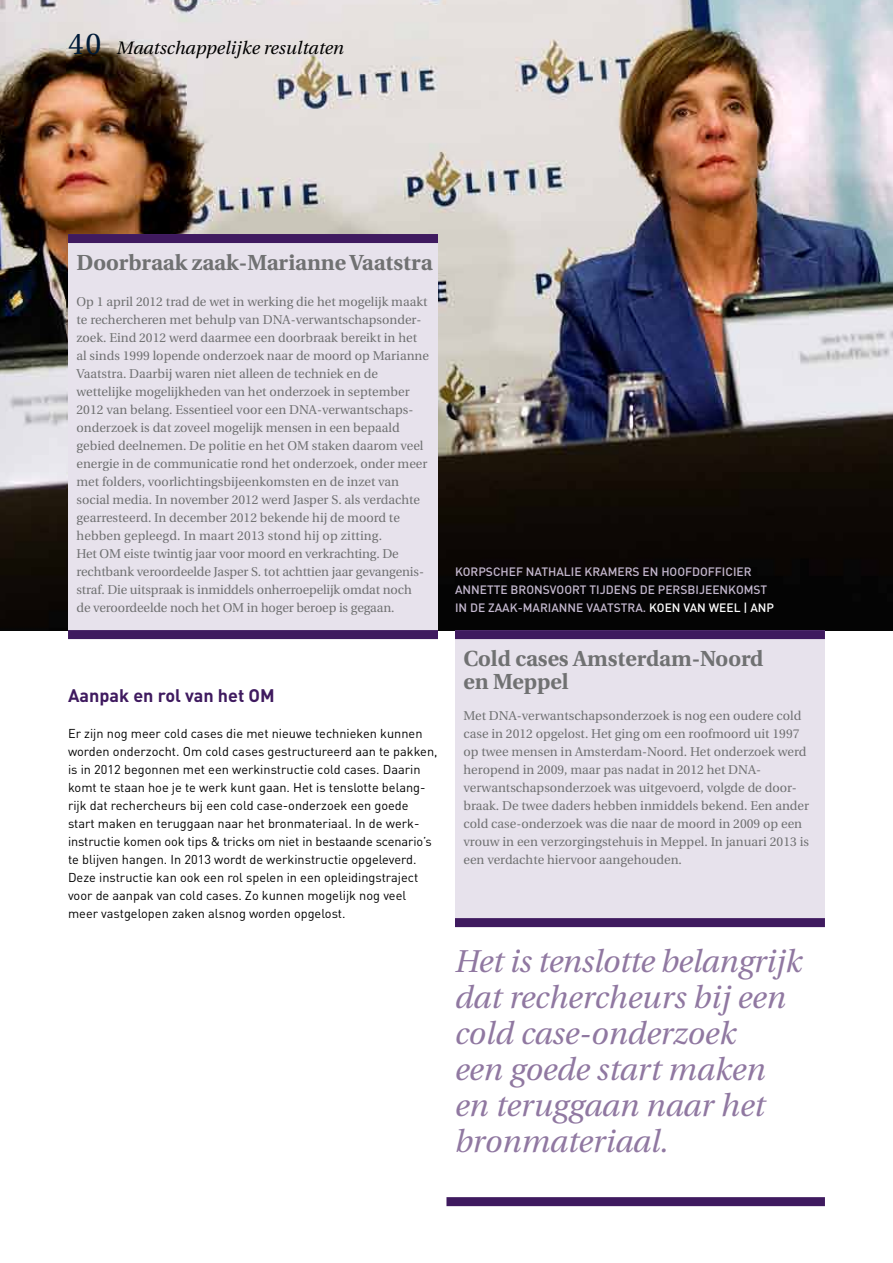
<style>
.page{position:relative;width:893px;height:1263px;background:#fff}
.page>*{position:absolute;margin:0;border:0;box-sizing:border-box;transform-origin:0 0}
.t1{font:italic 31.5px/36px "Utopia";color:#9078a1}
.t2{font:700 21.75px/22.5px "Utopia";color:#707172}
.t3{font:italic 18px "Utopia";color:#000}
.t4{font:700 18px "DIN";color:#3f1a5f}
.t5{font:12.75px/18px "Utopia";color:#707172}
.t6{font:12.75px/18px "DIN";color:#000}
.t7{font:500 12px "DIN";color:#c4b8cf}
.t8{font:500 12px "DIN";color:#fff}
.s1{font-style:normal;font-size:30px;color:#001b38}
.s2{color:#fff}
</style>
<div class="page">
<img style="left:0;top:0;width:892px;height:630px">
<hr style="left:892px;top:0;width:1px;height:630px;background:#e3e4e4">
<div style="left:68px;top:234px;width:370px;height:404px;background:#e7e2ec"></div>
<div style="left:68px;top:234px;width:370px;height:9px;background:#3f1a5f"></div>
<div style="left:68px;top:630px;width:370px;height:9px;background:#3f1a5f"></div>
<div style="left:455px;top:630px;width:370px;height:288px;background:#e7e2ec"></div>
<div style="left:455px;top:630px;width:370px;height:9px;background:#3f1a5f"></div>
<div style="left:455px;top:918px;width:370px;height:9px;background:#3f1a5f"></div>
<div style="left:446px;top:1197px;width:379px;height:9px;background:#3f1a5f"></div>
<h3 class="t3" style="left:68px;top:38px;width:278px"><span class="s1">40</span> Maatschappelijke resultaten</h3>
<h2 class="t2" style="left:77px;top:252px;width:358px">Doorbraak zaak-Marianne Vaatstra</h2>
<p class="t5" style="left:77px;top:293px;width:354px">Op 1 april 2012 trad de wet in werking die het mogelijk maakt te rechercheren met behulp van DNA-verwantschapsonder&shy;zoek. Eind 2012 werd daarmee een doorbraak bereikt in het al sinds 1999 lopende onderzoek naar de moord op Marianne Vaatstra. Daarbij waren niet alleen de techniek en de wettelijke mogelijkheden van het onderzoek in september 2012 van belang. Essentieel voor een DNA-verwantschaps&shy;onderzoek is dat zoveel mogelijk mensen in een bepaald gebied deelnemen. De politie en het OM staken daarom veel energie in de communicatie rond het onderzoek, onder meer met folders, voorlichtingsbijeenkomsten en de inzet van social media. In november 2012 werd Jasper S. als verdachte gearresteerd. In december 2012 bekende hij de moord te hebben gepleegd. In maart 2013 stond hij op zitting.<br>Het OM eiste twintig jaar voor moord en verkrachting. De rechtbank veroordeelde Jasper S. tot achttien jaar gevangenis&shy;straf. Die uitspraak is inmiddels onherroepelijk omdat noch<br>de veroordeelde noch het OM in hoger beroep is gegaan.</p>
<h3 class="t4" style="left:68px;top:684px;width:208px">Aanpak en rol van het OM</h3>
<p class="t6" style="left:68px;top:724px;width:371px">Er zijn nog meer cold cases die met nieuwe technieken kunnen worden onderzocht. Om cold cases gestructureerd aan te pakken, is in 2012 begonnen met een werkinstructie cold cases. Daarin komt te staan hoe je te werk kunt gaan. Het is tenslotte belang&shy;rijk dat rechercheurs bij een cold case-onderzoek een goede start maken en teruggaan naar het bronmateriaal. In de werk&shy;instructie komen ook tips &amp; tricks om niet in bestaande scenario’s te blijven hangen. In 2013 wordt de werkinstructie opgeleverd.<br>Deze instructie kan ook een rol spelen in een opleidingstraject voor de aanpak van cold cases. Zo kunnen mogelijk nog veel meer vastgelopen zaken alsnog worden opgelost.</p>
<p class="t7" style="left:455px;top:564px;width:17px">KORPSCHE</p>
<p class="t7" style="left:516px;top:564px;width:55px">F NATHALIE</p>
<p class="t7" style="left:584px;top:564px;width:32px">KRAMERS</p>
<p class="t7" style="left:642px;top:564px;width:28px">EN HOO</p>
<p class="t7" style="left:685px;top:564px;width:44px">FDOFFICIER</p>
<p class="t7" style="left:455px;top:582px;width:110px">ANNETTE BRO NSVOOR</p>
<p class="t7" style="left:580px;top:582px;width:24px">T TIJDE</p>
<p class="t7" style="left:621px;top:582px;width:45px">NSDE PERSBIJEE</p>
<p class="t7" style="left:720px;top:582px;width:18px">NKOMS</p>
<p class="t7" style="left:761px;top:582px;width:8px">T</p>
<p class="t7" style="left:455px;top:600px;width:272px">I N DE ZAAK-MARIANNE VAATSTRA. <span class="s2">KOE N VAN WEEL</span></p>
<p class="t8" style="left:743px;top:600px;width:32px">| AN P</p>
<h2 class="t2" style="left:463px;top:648px;width:301px">Cold cases Amsterdam-Noord en Meppel</h2>
<p class="t5" style="left:463px;top:707px;width:347px">Met DNA-verwantschapsonderzoek is nog een oudere cold case in 2012 opgelost. Het ging om een roofmoord uit 1997 op twee mensen in Amsterdam-Noord. Het onderzoek werd heropend in 2009, maar pas nadat in 2012 het DNA&shy;verwantschapsonderzoek was uitgevoerd, volgde de door&shy;braak. De twee daders hebben inmiddels bekend. Een ander cold case-onderzoek was die naar de moord in 2009 op een vrouw in een verzorgingstehuis in Meppel. In januari 2013 is een verdachte hiervoor aangehouden.</p>
<h1 class="t1" style="left:455px;top:944px;width:349px">Het is tenslotte belangrijk dat rechercheurs bij een cold case-onderzoek<br>een goede start maken en teruggaan naar het bronmateriaal.</h1>
</div>
